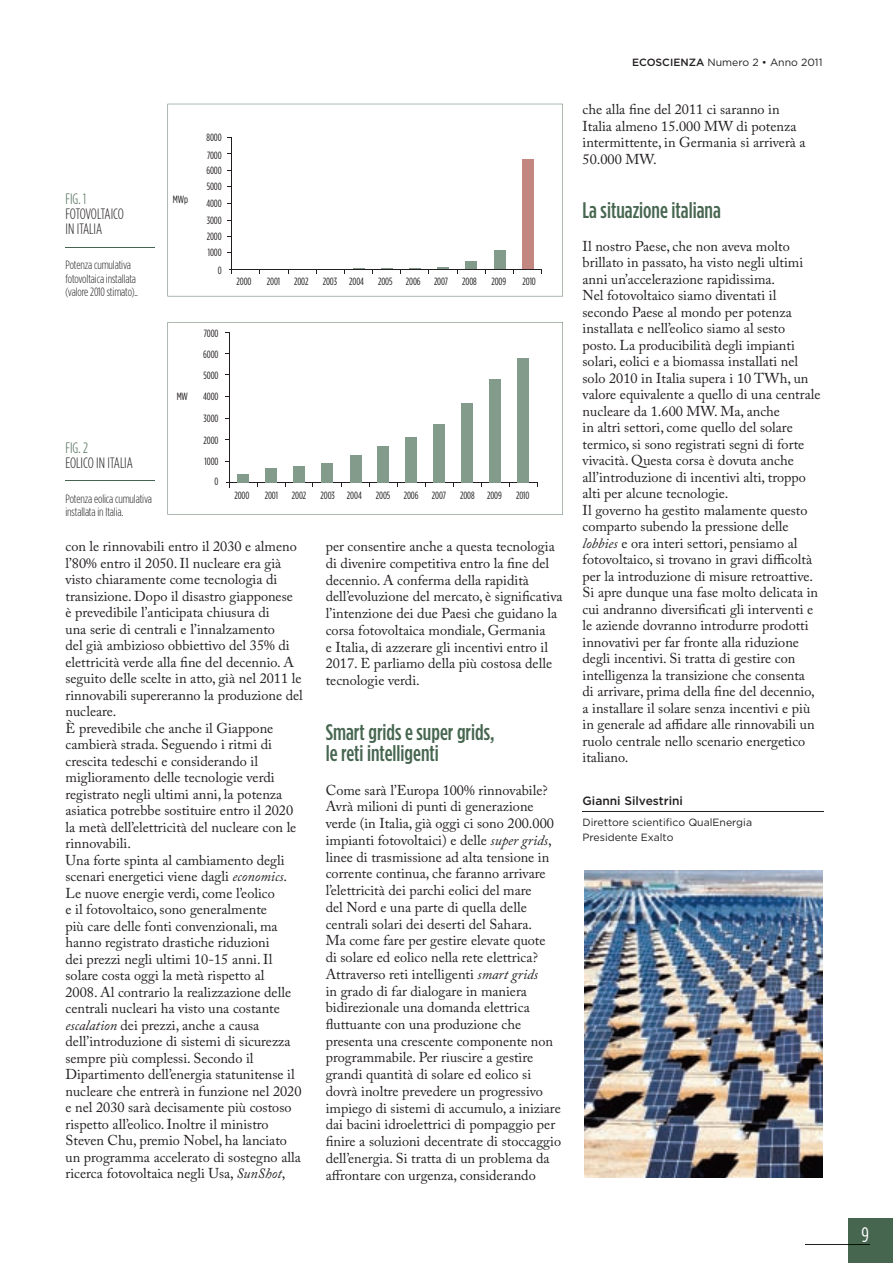
<style>
.page{position:relative;width:893px;height:1263px;background:#fff}
.page>*{position:absolute;margin:0;border:0;box-sizing:border-box;transform-origin:0 0}
.t1{font:500 22.5px/21.3px "Gotham Condensed";color:#476650}
.t2{font:21px "Gotham Condensed";color:#fff}
.t3{font:300 15px/15px "Gotham Condensed";color:#231f20}
.t4{font:300 15px "Gotham Condensed";color:#476650}
.t5{font:14.25px/16.5px "Adobe Caslon Pro";color:#231f20}
.t6{font:300 12px/13.5px "Gotham Condensed";letter-spacing:-.01em;color:#231f20}
.t7{font:500 12px "Gotham";color:#231f20}
.t8{font:10.5px "Gotham Condensed";letter-spacing:-.01em;color:#231f20}
.t9{font:10.5px/15px "Gotham";color:#231f20}
.s1{font-style:italic}
.s2{font-weight:500}
</style>
<div class="page">
<div style="left:848px;top:1218px;width:45px;height:45px;background:#476650"></div>
<hr style="left:805px;top:1244px;width:43px;height:1px;background:#231f20">
<svg style="left:848px;top:1244px;width:21px;height:1px"></svg>
<hr style="left:583px;top:811px;width:241px;height:1px;background:#231f20">
<hr style="left:66px;top:481px;width:89px;height:1px;background:#476650">
<hr style="left:66px;top:247px;width:89px;height:1px;background:#476650">
<svg style="left:168px;top:104px;width:395px;height:192px"></svg>
<svg style="left:168px;top:322px;width:395px;height:193px"></svg>
<img style="left:584px;top:870px;width:238px;height:308px">
<p class="t8" style="left:207px;top:132px;width:17px">8000</p>
<p class="t8" style="left:207px;top:150px;width:16px">7000</p>
<p class="t8" style="left:206px;top:164px;width:17px">6000</p>
<p class="t4" style="left:66px;top:191px;width:22px">FIG. 1</p>
<p class="t3" style="left:66px;top:207px;width:60px">FOTOVOLTAICO<br>IN ITALIA</p>
<p class="t6" style="left:66px;top:258px;width:74px">Potenza cumulativa fotovoltaica installata (valore 2010 stimato)..</p>
<p class="t4" style="left:66px;top:440px;width:24px">FIG. 2</p>
<p class="t3" style="left:66px;top:455px;width:69px">EOLICO IN ITALIA</p>
<p class="t6" style="left:66px;top:492px;width:88px">Potenza eolica cumulativa installata in Italia.</p>
<p class="t8" style="left:173px;top:194px;width:17px">MWp</p>
<p class="t8" style="left:207px;top:180px;width:17px">5000</p>
<p class="t8" style="left:206px;top:198px;width:17px">4000</p>
<p class="t8" style="left:207px;top:214px;width:16px">3000</p>
<p class="t8" style="left:207px;top:230px;width:17px">2000</p>
<p class="t8" style="left:208px;top:247px;width:15px">1000</p>
<p class="t8" style="left:218px;top:265px;width:5px">0</p>
<p class="t8" style="left:237px;top:276px;width:17px">2000</p>
<p class="t8" style="left:267px;top:276px;width:15px">2001</p>
<p class="t8" style="left:294px;top:276px;width:16px">2002</p>
<p class="t8" style="left:177px;top:391px;width:13px">MW</p>
<p class="t8" style="left:204px;top:328px;width:16px">7000</p>
<p class="t8" style="left:203px;top:349px;width:17px">6000</p>
<p class="t8" style="left:203px;top:369px;width:17px">5000</p>
<p class="t8" style="left:203px;top:391px;width:17px">4000</p>
<p class="t8" style="left:204px;top:413px;width:16px">3000</p>
<p class="t8" style="left:204px;top:435px;width:17px">2000</p>
<p class="t8" style="left:205px;top:456px;width:15px">1000</p>
<p class="t8" style="left:215px;top:476px;width:5px">0</p>
<p class="t8" style="left:234px;top:489px;width:17px">2000</p>
<p class="t8" style="left:265px;top:489px;width:15px">2001</p>
<p class="t8" style="left:292px;top:489px;width:16px">2002</p>
<p class="t5" style="left:66px;top:538px;width:239px">con le rinnovabili entro il 2030 e almeno l’80% entro il 2050. Il nucleare era già visto chiaramente come tecnologia di transizione. Dopo il disastro giapponese<br>è prevedibile l’anticipata chiusura di<br>una serie di centrali e l’innalzamento<br>del già ambizioso obbiettivo del 35% di elettricità verde alla fine del decennio. A seguito delle scelte in atto, già nel 2011 le rinnovabili supereranno la produzione del nucleare.<br>È prevedibile che anche il Giappone cambierà strada. Seguendo i ritmi di crescita tedeschi e considerando il miglioramento delle tecnologie verdi registrato negli ultimi anni, la potenza asiatica potrebbe sostituire entro il 2020 la metà dell’elettricità del nucleare con le rinnovabili.<br>Una forte spinta al cambiamento degli scenari energetici viene dagli <span class="s1">economics</span>.<br>Le nuove energie verdi, come l’eolico<br>e il fotovoltaico, sono generalmente<br>più care delle fonti convenzionali, ma hanno registrato drastiche riduzioni<br>dei prezzi negli ultimi 10-15 anni. Il solare costa oggi la metà rispetto al<br>2008. Al contrario la realizzazione delle centrali nucleari ha visto una costante <span class="s1">escalation</span> dei prezzi, anche a causa dell’introduzione di sistemi di sicurezza sempre più complessi. Secondo il Dipartimento dell’energia statunitense il nucleare che entrerà in funzione nel 2020 e nel 2030 sarà decisamente più costoso rispetto all’eolico. Inoltre il ministro Steven Chu, premio Nobel, ha lanciato un programma accelerato di sostegno alla ricerca fotovoltaica negli Usa, <span class="s1">SunShot</span>,</p>
<p class="t8" style="left:323px;top:276px;width:16px">2003</p>
<p class="t8" style="left:349px;top:276px;width:16px">2004</p>
<p class="t8" style="left:378px;top:276px;width:16px">2005</p>
<p class="t8" style="left:406px;top:276px;width:16px">2006</p>
<p class="t8" style="left:434px;top:276px;width:16px">2007</p>
<p class="t8" style="left:462px;top:276px;width:16px">2008</p>
<p class="t8" style="left:491px;top:276px;width:16px">2009</p>
<p class="t8" style="left:523px;top:276px;width:15px">2010</p>
<p class="t8" style="left:321px;top:489px;width:16px">2003</p>
<p class="t8" style="left:347px;top:489px;width:16px">2004</p>
<p class="t8" style="left:376px;top:489px;width:16px">2005</p>
<p class="t8" style="left:404px;top:489px;width:16px">2006</p>
<p class="t8" style="left:432px;top:489px;width:16px">2007</p>
<p class="t8" style="left:460px;top:489px;width:16px">2008</p>
<p class="t8" style="left:487px;top:489px;width:16px">2009</p>
<p class="t8" style="left:516px;top:489px;width:15px">2010</p>
<p class="t5" style="left:326px;top:538px;width:238px">per consentire anche a questa tecnologia di divenire competitiva entro la fine del decennio. A conferma della rapidità dell’evoluzione del mercato, è significativa l’intenzione dei due Paesi che guidano la corsa fotovoltaica mondiale, Germania<br>e Italia, di azzerare gli incentivi entro il 2017. E parliamo della più costosa delle tecnologie verdi.</p>
<h1 class="t1" style="left:326px;top:721px;width:170px">Smart grids e super grids, le reti intelligenti</h1>
<p class="t5" style="left:326px;top:781px;width:237px">Come sarà l’Europa 100% rinnovabile?<br>Avrà milioni di punti di generazione verde (in Italia, già oggi ci sono 200.000 impianti fotovoltaici) e delle <span class="s1">super grids</span>, linee di trasmissione ad alta tensione in corrente continua, che faranno arrivare l’elettricità dei parchi eolici del mare<br>del Nord e una parte di quella delle centrali solari dei deserti del Sahara.<br>Ma come fare per gestire elevate quote<br>di solare ed eolico nella rete elettrica?<br>Attraverso reti intelligenti <span class="s1">smart grids<br></span>in grado di far dialogare in maniera bidirezionale una domanda elettrica fluttuante con una produzione che presenta una crescente componente non programmabile. Per riuscire a gestire grandi quantità di solare ed eolico si dovrà inoltre prevedere un progressivo impiego di sistemi di accumulo, a iniziare dai bacini idroelettrici di pompaggio per finire a soluzioni decentrate di stoccaggio dell’energia. Si tratta di un problema da affrontare con urgenza, considerando</p>
<p class="t9" style="left:632px;top:55px;width:192px"><span class="s2">ECOSCIENZA</span> Numero 2 • Anno 2011</p>
<p class="t5" style="left:583px;top:101px;width:225px">che alla fine del 2011 ci saranno in<br>Italia almeno 15.000 MW di potenza intermittente, in Germania si arriverà a<br>50.000 MW.</p>
<h1 class="t1" style="left:583px;top:199px;width:140px">La situazione italiana</h1>
<p class="t5" style="left:583px;top:238px;width:239px">Il nostro Paese, che non aveva molto brillato in passato, ha visto negli ultimi anni un’accelerazione rapidissima.<br>Nel fotovoltaico siamo diventati il secondo Paese al mondo per potenza installata e nell’eolico siamo al sesto posto. La producibilità degli impianti solari, eolici e a biomassa installati nel solo 2010 in Italia supera i 10 TWh, un valore equivalente a quello di una centrale nucleare da 1.600 MW. Ma, anche<br>in altri settori, come quello del solare termico, si sono registrati segni di forte vivacità. Questa corsa è dovuta anche all’introduzione di incentivi alti, troppo alti per alcune tecnologie.<br>Il governo ha gestito malamente questo comparto subendo la pressione delle <span class="s1">lobbies</span> e ora interi settori, pensiamo al fotovoltaico, si trovano in gravi difficoltà per la introduzione di misure retroattive.<br>Si apre dunque una fase molto delicata in cui andranno diversificati gli interventi e le aziende dovranno introdurre prodotti innovativi per far fronte alla riduzione degli incentivi. Si tratta di gestire con intelligenza la transizione che consenta<br>di arrivare, prima della fine del decennio, a installare il solare senza incentivi e più in generale ad affidare alle rinnovabili un ruolo centrale nello scenario energetico italiano.</p>
<p class="t7" style="left:583px;top:794px;width:102px">Gianni Silvestrini</p>
<p class="t9" style="left:583px;top:815px;width:171px">Direttore scientifico QualEnergia<br>Presidente Exalto</p>
<h2 class="t2" style="left:862px;top:1223px;width:9px">9</h2>
</div>
